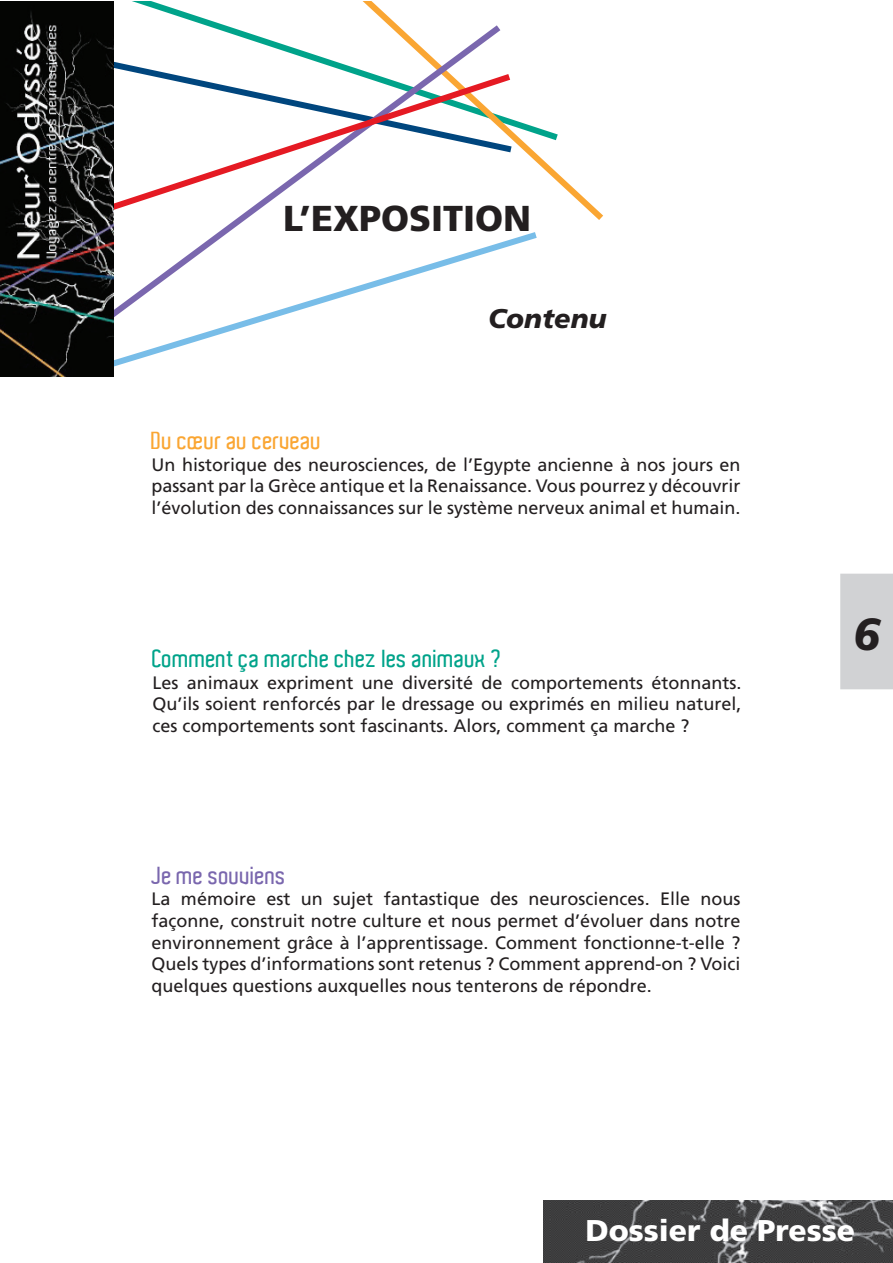
<style>
.page{position:relative;width:893px;height:1263px;background:#fff}
.page>*{position:absolute;margin:0;border:0;box-sizing:border-box;transform-origin:0 0}
.t1{font:italic 900 45px "Frutiger";color:#231f20}
.t2{font:900 36px "Frutiger";color:#231f20}
.t3{font:900 30px "Frutiger";color:#fff}
.t4{font:italic 900 27px "Frutiger";color:#231f20}
.t5{font:600 24px "Aldo";color:#00a38a}
.t6{font:600 24px "Aldo";color:#faa633}
.t7{font:600 24px "Aldo";color:#7a67ae}
.t8{font:18px/21.6px "Frutiger";color:#231f20;text-align:justify}
</style>
<div class="page">
<svg style="left:132px;top:1px;width:72px;height:18px"></svg>
<svg style="left:204px;top:1px;width:399px;height:219px"></svg>
<svg style="left:114px;top:19px;width:393px;height:50px"></svg>
<svg style="left:114px;top:69px;width:403px;height:158px"></svg>
<svg style="left:73px;top:227px;width:464px;height:150px"></svg>
<img style="left:543px;top:1201px;width:349px;height:62px">
<img style="left:0;top:1px;width:114px;height:375px">
<div style="left:840px;top:574px;width:52px;height:115px;background:#d1d2d4;border:2px solid #d1d2d4"></div>
<h2 class="t2" style="left:283px;top:196px;width:250px">L’EXPOSITION</h2>
<h3 class="t4" style="left:488px;top:303px;width:120px">Contenu</h3>
<h3 class="t6" style="left:152px;top:428px;width:172px">Du cœur au cerveau</h3>
<p class="t8" style="left:152px;top:453px;width:590px">Un historique des neurosciences, de l’Egypte ancienne à nos jours en passant par la Grèce antique et la Renaissance. Vous pourrez y découvrir l’évolution des connaissances sur le système nerveux animal et humain.</p>
<h3 class="t5" style="left:152px;top:646px;width:351px">Comment ça marche chez les animaux ?</h3>
<p class="t8" style="left:152px;top:672px;width:590px">Les animaux expriment une diversité de comportements étonnants.<br>Qu’ils soient renforcés par le dressage ou exprimés en milieu naturel, ces comportements sont fascinants. Alors, comment ça marche ?</p>
<h3 class="t7" style="left:152px;top:863px;width:136px">Je me souviens</h3>
<p class="t8" style="left:152px;top:888px;width:590px">La mémoire est un sujet fantastique des neurosciences. Elle nous façonne, construit notre culture et nous permet d’évoluer dans notre environnement grâce à l’apprentissage. Comment fonctionne-t-elle ?<br>Quels types d’informations sont retenus ? Comment apprend-on ? Voici quelques questions auxquelles nous tenterons de répondre.</p>
<h1 class="t1" style="left:853px;top:608px;width:29px">6</h1>
<h3 class="t3" style="left:585px;top:1212px;width:271px">Dossier de Presse</h3>
</div>
